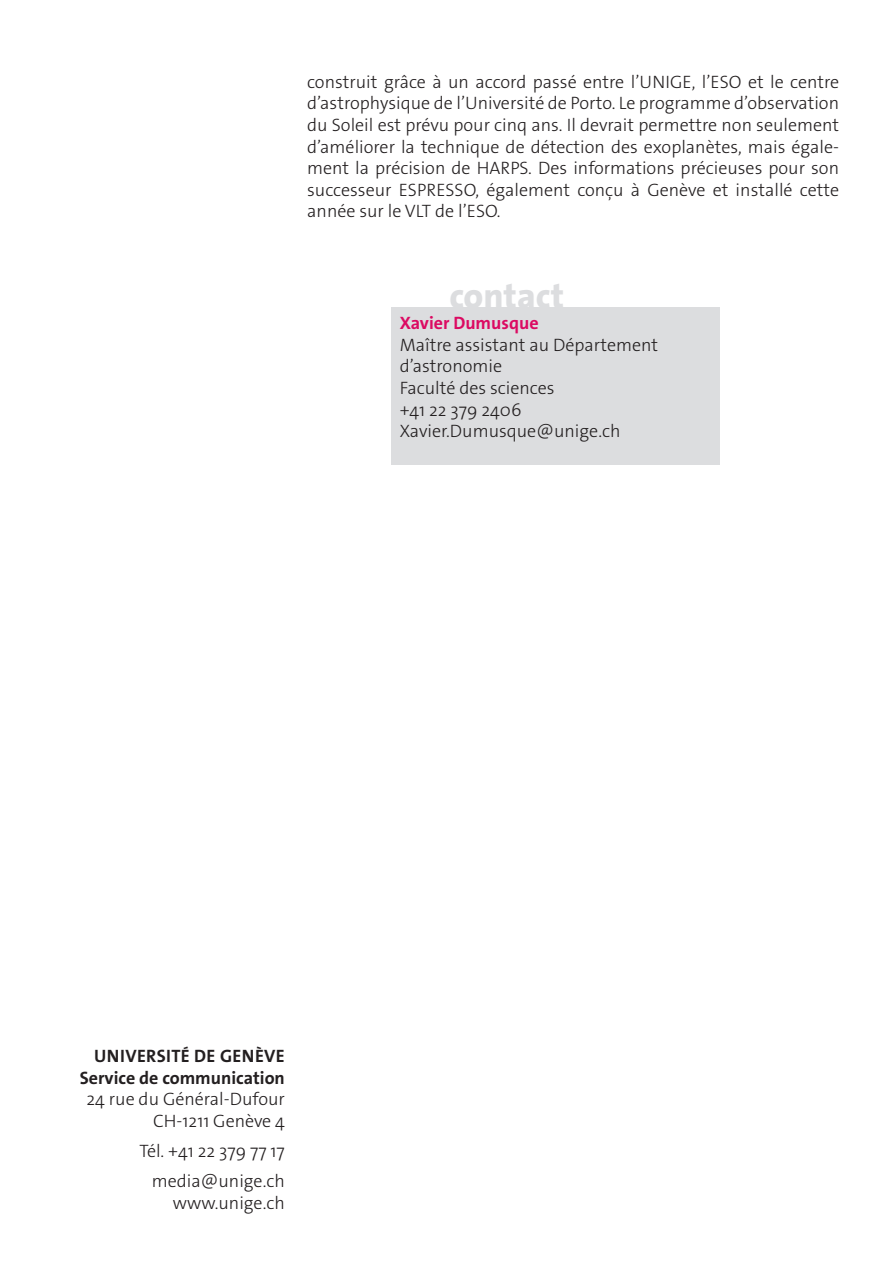
<style>
.page{position:relative;width:893px;height:1263px;background:#fff}
.page>*{position:absolute;margin:0;border:0;box-sizing:border-box;transform-origin:0 0}
._4__texte_courant{font:800 35.7px "The Sans Os F";color:#dcdddf}
._4__texte_courant-2{font:300 18px/21.6px "The Sans Os F";color:#231f20}
.texte_courant{font:300 18px/21.6px "The Sans Os F";color:#231f20;text-align:right}
.texte_courant-2{font:700 18px "The Sans Os F";letter-spacing:.02em;color:#231f20}
.s1{font-weight:700;color:#db0a62}
.s2{font-weight:700}
</style>
<div class="page">
<div style="left:391px;top:307px;width:328px;height:158px;background:#dcdddf"></div>
<p class="_4__texte_courant-2" style="left:307px;top:71px;width:533px;text-align:justify">construit grâce à un accord passé entre l’UNIGE, l’ESO et le centre d’astrophysique de l’Université de Porto. Le programme d’observation du Soleil est prévu pour cinq ans. Il devrait permettre non seulement d’améliorer la technique de détection des exoplanètes, mais égale&shy;ment la précision de HARPS. Des informations précieuses pour son successeur ESPRESSO, également conçu à Genève et installé cette année sur le VLT de l’ESO.</p>
<p class="_4__texte_courant" style="left:449px;top:273px;width:116px">contact</p>
<p class="_4__texte_courant-2" style="left:400px;top:312px;width:260px"><span class="s1">Xavier Dumusque<br></span>Maître assistant au Département d’astronomie<br>Faculté des sciences<br>+41 22 379 2406<br>Xavier.Dumusque@unige.ch</p>
<p class="texte_courant-2" style="left:94px;top:1044px;width:192px">UNIVERSITÉ DE GENÈVE</p>
<p class="texte_courant" style="left:80px;top:1067px;width:207px"><span class="s2">Service de communication<br></span>24 rue du Général-Dufour<br>CH-1211 Genève 4</p>
<p class="texte_courant" style="left:139px;top:1140px;width:147px">Tél. +41 22 379 77 17</p>
<p class="texte_courant" style="left:152px;top:1170px;width:135px">media@unige.ch www.unige.ch</p>
</div>
